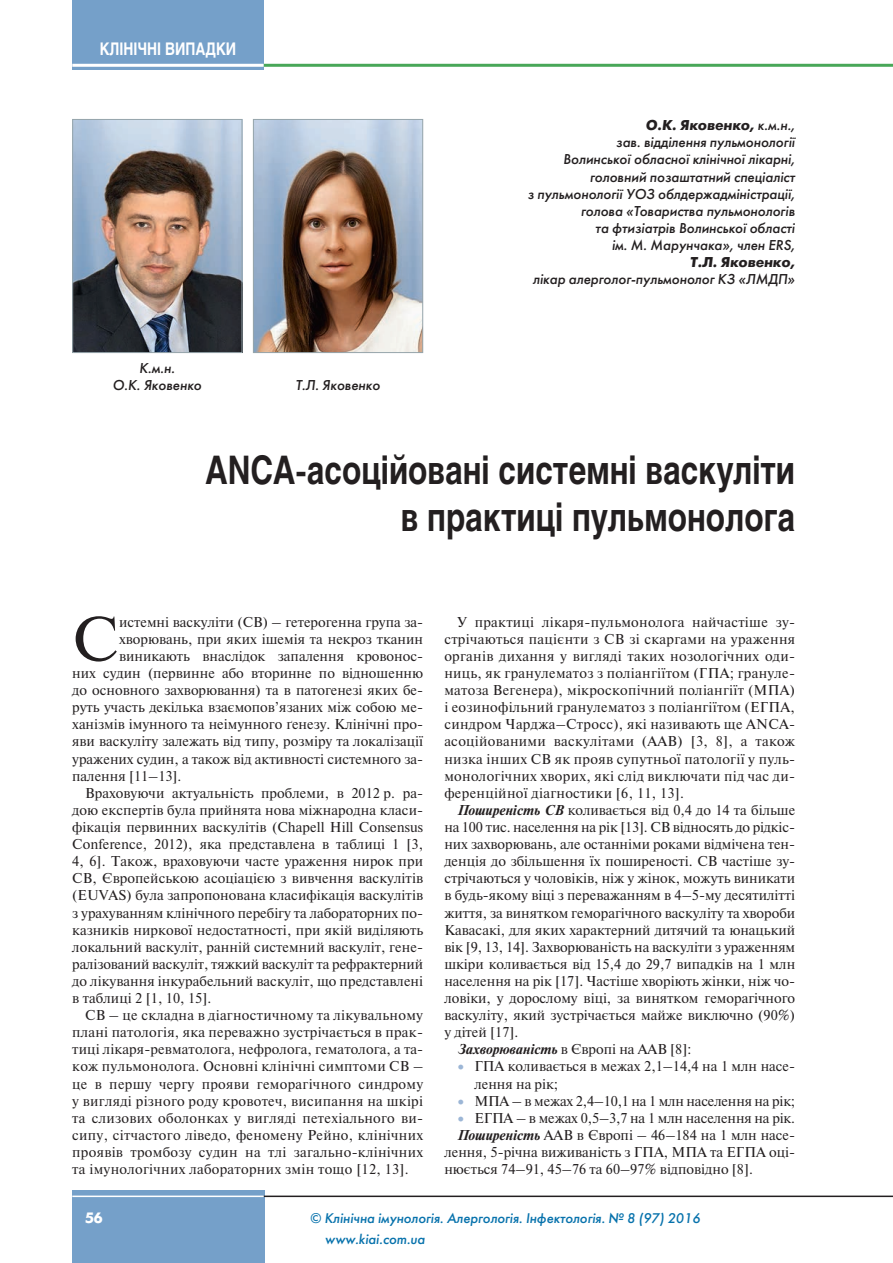
<style>
.page{position:relative;width:893px;height:1263px;background:#fff}
.page>*{position:absolute;margin:0;border:0;box-sizing:border-box;transform-origin:0 0}
.body_Bukvitza{font:63.15px "Newton C";color:#231f20}
.Zagolovok{font:700 39px/46.8px "Helios";color:#231f20;text-align:right;scale:.8 1}
.Rub{font:700 17.25px "Helios";color:#fff;scale:.8 1}
.t1{font:700 15px "Futuris C";color:#fff}
.body{font:14.25px/17.1px "Newton C";letter-spacing:.02em;color:#231f20;text-align:justify}
.body_Bukvitza-2{font:14.25px "Newton C";color:#231f20}
.Avtor_1{font:italic 14.25px/17.1px "Futuris C";color:#231f20;text-align:right}
.body-2{font:14.25px/17.1px "Newton C";color:#231f20}
.Avtor{font:italic 14.25px/17.1px "Futuris C";color:#231f20;text-align:right}
.body-3{font:14.25px "Newton C";letter-spacing:-.015em;color:#231f20}
.body-4{font:14.25px "Newton C";letter-spacing:-.01em;color:#231f20}
.Avtor_foto{font:italic 14.25px/17.1px "Futuris C";color:#231f20;text-align:center}
.t2{font:italic 13.95px "Futuris C";color:#0772ac}
.s1{font-weight:700}
.s2{font-weight:700;font-style:italic}
.s3{color:#9cb6d6}
</style>
<div class="page">
<div style="left:72px;top:0;width:192px;height:70px;background:#75a0c9"></div>
<hr style="left:264px;top:64px;width:629px;height:3px;background:#48a758">
<hr style="left:72px;top:64px;width:192px;height:3px;background:#fff">
<div style="left:72px;top:1191px;width:192px;height:72px;background:#75a0c9"></div>
<hr style="left:264px;top:1195px;width:629px;height:2px;background:#231f20">
<hr style="left:72px;top:1195px;width:192px;height:2px;background:#fff">
<img style="left:255px;top:121px;width:166px;height:230px">
<div style="left:253px;top:119px;width:170px;height:234px;border:1px solid #96a5ab"></div>
<img style="left:74px;top:121px;width:166px;height:230px">
<div style="left:72px;top:119px;width:170px;height:234px;border:1px solid #96a5ab"></div>
<p class="Rub" style="left:100px;top:39px;width:172px">КЛІНІЧНІ ВИПАДКИ</p>
<p class="Avtor_foto" style="left:113px;top:359px;width:90px">К.м.н.<br>О.К. Яковенко</p>
<p class="Avtor_foto" style="left:296px;top:376px;width:86px">Т.Л. Яковенко</p>
<p class="Avtor_1" style="left:528px;top:117px;width:269px"><span class="s1">О.К. Яковенко,</span> к.м.н.,<br>зав. відділення пульмонології<br>Волинської обласної клінічної лікарні, головний позаштатний спеціаліст<br>з пульмонології УОЗ облдержадміністрації, голова «Товариства пульмонологів<br>та фтизіатрів Волинської області<br>ім. М. Марунчака», член ERS,</p>
<p class="Avtor" style="left:533px;top:254px;width:264px"><span class="s1">Т.Л. Яковенко,<br></span>лікар алерголог‑пульмонолог КЗ «ЛМДП»</p>
<p class="Zagolovok" style="left:205px;top:447px;width:739px">ANCA-асоційовані системні васкуліти в практиці пульмонолога</p>
<p class="body_Bukvitza" style="left:72px;top:605px;width:48px">С</p>
<p class="body_Bukvitza-2" style="left:119px;top:614px;width:306px">истемні васкуліти (СВ) – гетерогенна група за-</p>
<p class="body_Bukvitza-2" style="left:119px;top:631px;width:306px">хворювань, при яких ішемія та некроз тканин</p>
<p class="body_Bukvitza-2" style="left:119px;top:648px;width:306px">виникають внаслідок запалення кровонос-</p>
<p class="body_Bukvitza-2" style="left:72px;top:665px;width:352px">них судин (первинне або вторинне по відношенню</p>
<p class="body_Bukvitza-2" style="left:72px;top:682px;width:352px">до основного захворювання) та в патогенезі яких бе-</p>
<p class="body_Bukvitza-2" style="left:72px;top:700px;width:352px">руть участь декілька взаємопов’язаних між собою ме-</p>
<p class="body_Bukvitza-2" style="left:72px;top:717px;width:352px">ханізмів імунного та неімунного ґенезу. Клінічні про-</p>
<p class="body_Bukvitza-2" style="left:72px;top:734px;width:352px">яви васкуліту залежать від типу, розміру та локалізації</p>
<p class="body_Bukvitza-2" style="left:72px;top:751px;width:352px">уражених судин, а також від активності системного за-</p>
<p class="body_Bukvitza-2" style="left:72px;top:768px;width:111px">палення [11–13].</p>
<p class="body" style="left:72px;top:784px;width:352px;text-indent:13px">Враховуючи актуальність проблеми, в 2012 р. ра&shy;дою експертів була прийнята нова міжнародна класи&shy;фікація первинних васкулітів (Chapell Hill Consensus Conference, 2012), яка представлена в таблиці 1 [3, 4, 6]. Також, враховуючи часте ураження нирок при СВ, Європейською асоціацією з вивчення васкулітів (EUVAS) була запропонована класифікація васкулітів з урахуванням клінічного перебігу та лабораторних по&shy;казників ниркової недостатності, при якій виділяють локальний васкуліт, ранній системний васкуліт, гене&shy;ралізований васкуліт, тяжкий васкуліт та рефрактерний до лікування інкурабельний васкуліт, що представлені в таблиці 2 [1, 10, 15].</p>
<p class="body" style="left:72px;top:1007px;width:352px;text-indent:13px">СВ – це складна в діагностичному та лікувальному плані патологія, яка переважно зустрічається в прак&shy;тиці лікаря-ревматолога, нефролога, гематолога, а та&shy;кож пульмонолога. Основні клінічні симптоми СВ – це в першу чергу прояви геморагічного синдрому у вигляді різного роду кровотеч, висипання на шкірі та слизових оболонках у вигляді петехіального ви&shy;сипу, сітчастого ліведо, феномену Рейно, клінічних проявів тромбозу судин на тлі загально-клінічних та імунологічних лабораторних змін тощо [12, 13].</p>
<p class="body" style="left:444px;top:613px;width:352px;text-align:left;text-indent:13px">У практиці лікаря-пульмонолога найчастіше зу&shy;стрічаються пацієнти з СВ зі скаргами на ураження органів дихання у вигляді таких нозологічних оди&shy;ниць, як гранулематоз з поліангіїтом (ГПА; грануле&shy;матоза Вегенера), мікроскопічний поліангіїт (МПА) і еозинофільний гранулематоз з поліангіїтом (ЕГПА, синдром Чарджа–Стросс), які називають ще ANCA&shy;асоційованими васкулітами (ААВ) [3, 8], а також низка інших СВ як прояв супутньої патології у пуль&shy;монологічних хворих, які слід виключати під час ди&shy;ференційної діагностики [6, 11, 13].</p>
<p class="body" style="left:444px;top:801px;width:352px;text-indent:13px"><span class="s2">Поширеність СВ</span> коливається від 0,4 до 14 та більше на 100 тис. населення на рік [13]. СВ відносять до рідкіс&shy;них захворювань, але останніми роками відмічена тен&shy;денція до збільшення їх поширеності. СВ частіше зу&shy;стрічаються у чоловіків, ніж у жінок, можуть виникати в будь-якому віці з переважанням в 4–5-му десятилітті життя, за винятком геморагічного васкуліту та хвороби Кавасакі, для яких характерний дитячий та юнацький вік [9, 13, 14]. Захворюваність на васкуліти з ураженням шкіри коливається від 15,4 до 29,7 випадків на 1 млн населення на рік [17]. Частіше хворіють жінки, ніж чо&shy;ловіки, у дорослому віці, за винятком геморагічного васкуліту, який зустрічається майже виключно (90%) у дітей [17].</p>
<p class="body-2" style="left:457px;top:1041px;width:236px"><span class="s2">Захворюваність</span> в Європі на ААВ [8]:</p>
<p class="body-2" style="left:474px;top:1058px;width:322px;text-indent:-17px"><span class="s3">•</span> ГПА коливається в межах 2,1–14,4 на 1 млн насе&shy;лення на рік;</p>
<p class="body-3" style="left:458px;top:1093px;width:339px"><span class="s3">•</span> МПА – в межах 2,4–10,1 на 1 млн населення на рік;</p>
<p class="body-4" style="left:458px;top:1110px;width:339px"><span class="s3">•</span> ЕГПА – в межах 0,5–3,7 на 1 млн населення на рік.</p>
<p class="body" style="left:444px;top:1126px;width:352px;text-indent:13px"><span class="s2">Поширеність</span> ААВ в Європі – 46–184 на 1 млн насе&shy;лення, 5-річна виживаність з ГПА, МПА та ЕГПА оці&shy;нюється 74–91, 45–76 та 60–97% відповідно [8].</p>
<p class="t1" style="left:85px;top:1209px;width:19px">56</p>
<p class="t2" style="left:310px;top:1209px;width:392px">© Клінічна імунологія. Алергологія. Інфектологія. № 8 (97) 2016</p>
<p class="t2" style="left:325px;top:1231px;width:102px">www.kiai.com.ua</p>
</div>
